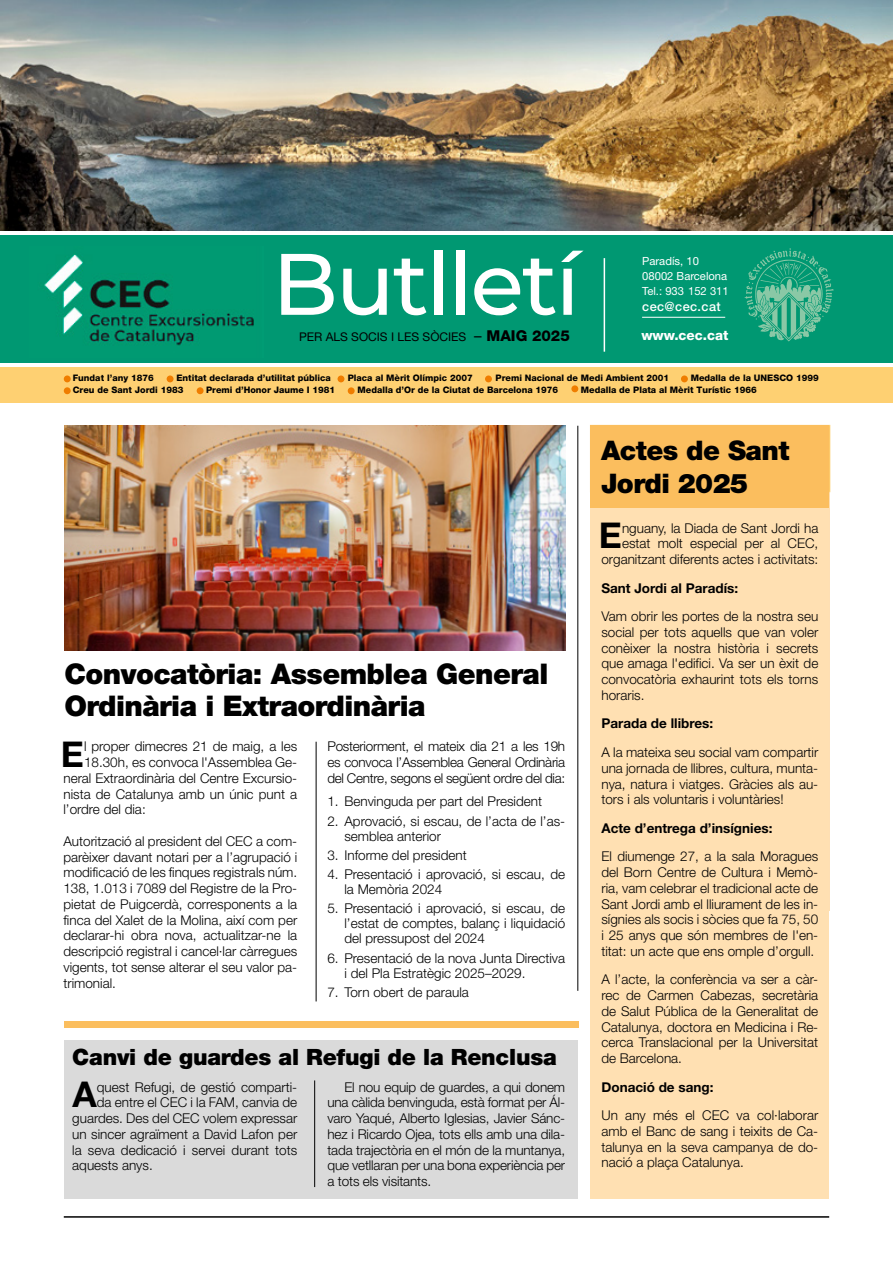
<style>
.page{position:relative;width:893px;height:1263px;background:#fff}
.page>*{position:absolute;margin:0;border:0;box-sizing:border-box;transform-origin:0 0}
.t1{font:500 87px "Montserrat";letter-spacing:-.025em;color:#fff}
.Cos_notícies_1{font:700 35.55px "Helvetica Neue LT Std";color:#000}
.TITULARS_2{font:900 28.5px/31.5px "Helvetica Neue LT Std";letter-spacing:-.02em;color:#000}
.TITULARS_2-2{font:900 27px/33px "Helvetica Neue LT Std";letter-spacing:-.02em;color:#000}
.TITULARS_2-3{font:900 22.5px "Helvetica Neue LT Std";letter-spacing:-.01em;color:#000}
.Cos_notícies_1-2{font:300 13.5px/15.8px "Helvetica Neue LT Std";color:#000;text-align:justify}
.Cos_notícies_1-3{font:700 13.5px "Helvetica Neue LT Std";color:#000}
.t2{font:800 13.5px "Helvetica Neue LT Std";color:#fff}
.t3{font:500 12.75px "Helvetica Neue LT Std";letter-spacing:.03em;color:#fff}
.t4{font:12px "Helvetica Neue LT Std";color:#000}
.t5{font:11.25px/15px "Helvetica Neue LT Std";color:#fff}
.t6{font:800 9px "Helvetica Neue LT Std";color:#000}
.s1{font-size:15px}
.s2{font-weight:800;font-size:15px}
</style>
<div class="page">
<div style="left:0;top:367px;width:893px;height:36px;background:#fed072"></div>
<div style="left:0;top:235px;width:893px;height:128px;background:#009872"></div>
<hr style="left:604px;top:258px;width:1px;height:94px;background:#fff">
<hr style="left:642px;top:317px;width:83px;height:1px;background:#fff">
<div style="left:64px;top:375px;width:7px;height:7px;background:#ef7d00;border-radius:50%"></div>
<div style="left:167px;top:375px;width:7px;height:7px;background:#ef7d00;border-radius:50%"></div>
<div style="left:338px;top:375px;width:6px;height:7px;background:#ef7d00;border-radius:50%"></div>
<div style="left:485px;top:375px;width:7px;height:7px;background:#ef7d00;border-radius:50%"></div>
<div style="left:681px;top:375px;width:7px;height:7px;background:#ef7d00;border-radius:50%"></div>
<div style="left:571px;top:385px;width:7px;height:7px;background:#ef7d00;border-radius:50%"></div>
<div style="left:348px;top:387px;width:7px;height:7px;background:#ef7d00;border-radius:50%"></div>
<div style="left:197px;top:387px;width:7px;height:7px;background:#ef7d00;border-radius:50%"></div>
<div style="left:64px;top:387px;width:7px;height:7px;background:#ef7d00;border-radius:50%"></div>
<hr style="left:64px;top:1216px;width:765px;height:2px;background:#000">
<img style="left:744px;top:248px;width:90px;height:94px">
<img style="left:0;top:0;width:893px;height:231px">
<img style="left:44px;top:254px;width:210px;height:92px">
<hr style="left:316px;top:742px;width:1px;height:259px;background:#000">
<div style="left:591px;top:425px;width:238px;height:774px;background:#ffe0b2"></div>
<div style="left:591px;top:426px;width:238px;height:82px;background:#fbbe5e"></div>
<hr style="left:578px;top:426px;width:1px;height:565px;background:#000">
<img style="left:64px;top:425px;width:501px;height:225px">
<div style="left:64px;top:1040px;width:514px;height:159px;background:#dadada"></div>
<div style="left:64px;top:1020px;width:515px;height:7px;background:#fbbe5e"></div>
<hr style="left:314px;top:1080px;width:1px;height:107px;background:#000">
<h1 class="t1" style="left:272px;top:223px;width:309px">Butlletí</h1>
<p class="t5" style="left:642px;top:253px;width:88px">Paradís, 10<br>08002 Barcelona<br>Tel.: 933 152 311</p>
<p class="t3" style="left:642px;top:299px;width:80px">cec@cec.cat</p>
<p class="t2" style="left:641px;top:327px;width:89px">www.cec.cat</p>
<p class="t4" style="left:299px;top:330px;width:272px">PER ALS SOCIS I LES SÒCIES <span class="s1">–</span> <span class="s2">MAIG 2025</span></p>
<p class="t6" style="left:73px;top:373px;width:82px">Fundat l’any 1876</p>
<p class="t6" style="left:176px;top:373px;width:156px">Entitat declarada d’utilitat pública</p>
<p class="t6" style="left:348px;top:373px;width:127px">Placa al Mèrit Olímpic 2007</p>
<p class="t6" style="left:495px;top:373px;width:175px">Premi Nacional de Medi Ambient 2001</p>
<p class="t6" style="left:691px;top:373px;width:130px">Medalla de la UNESCO 1999</p>
<p class="t6" style="left:73px;top:385px;width:112px">Creu de Sant Jordi 1983</p>
<p class="t6" style="left:206px;top:385px;width:131px">Premi d’Honor Jaume I 1981</p>
<p class="t6" style="left:358px;top:385px;width:202px">Medalla d’Or de la Ciutat de Barcelona 1976</p>
<p class="t6" style="left:581px;top:385px;width:177px">Medalla de Plata al Mèrit Turístic 1966</p>
<p class="TITULARS_2" style="left:64px;top:658px;width:485px">Convocatòria: Assemblea General<br>Ordinària i Extraordinària</p>
<p class="Cos_notícies_1-2" style="left:327px;top:738px;width:239px">Posteriorment, el mateix dia 21 a les 19h es convoca l’Assemblea General Ordinària del Centre, segons el següent ordre del dia:</p>
<p class="Cos_notícies_1-2" style="left:327px;top:793px;width:216px">1. Benvinguda per part del President</p>
<p class="Cos_notícies_1-2" style="left:344px;top:813px;width:222px;line-height:15px;text-indent:-17px">2. Aprovació, si escau, de l’acta de l’as&shy;semblea anterior</p>
<p class="Cos_notícies_1-2" style="left:327px;top:847px;width:141px">3. Informe del president</p>
<p class="Cos_notícies_1-2" style="left:344px;top:866px;width:222px;line-height:15px;text-indent:-17px">4. Presentació i aprovació, si escau, de la Memòria 2024</p>
<p class="Cos_notícies_1-2" style="left:344px;top:901px;width:222px;line-height:15px;text-indent:-17px">5. Presentació i aprovació, si escau, de l’estat de comptes, balanç i liquidació del pressupost del 2024</p>
<p class="Cos_notícies_1-2" style="left:344px;top:950px;width:222px;line-height:15px;text-indent:-17px">6. Presentació de la nova Junta Directiva i del Pla Estratègic 2025–2029.</p>
<p class="Cos_notícies_1-2" style="left:327px;top:984px;width:143px">7. Torn obert de paraula</p>
<p class="Cos_notícies_1" style="left:61px;top:732px;width:25px">E</p>
<p class="Cos_notícies_1-2" style="left:84px;top:738px;width:215px">l proper dimecres 21 de maig, a les</p>
<p class="Cos_notícies_1-2" style="left:84px;top:754px;width:215px">18.30h, es convoca l'Assemblea Ge-</p>
<p class="Cos_notícies_1-2" style="left:63px;top:770px;width:235px">neral Extraordinària del Centre Excursio-</p>
<p class="Cos_notícies_1-2" style="left:63px;top:786px;width:235px">nista de Catalunya amb un únic punt a</p>
<p class="Cos_notícies_1-2" style="left:63px;top:801px;width:84px">l’ordre del dia:</p>
<p class="Cos_notícies_1-2" style="left:63px;top:833px;width:235px">Autorització al president del CEC a com&shy;parèixer davant notari per a l’agrupació i modificació de les finques registrals núm.<br>138, 1.013 i 7089 del Registre de la Pro&shy;pietat de Puigcerdà, corresponents a la finca del Xalet de la Molina, així com per declarar-hi obra nova, actualitzar-ne la descripció registral i cancel·lar càrregues vigents, tot sense alterar el seu valor pa&shy;trimonial.</p>
<p class="TITULARS_2-3" style="left:72px;top:1043px;width:486px">Canvi de guardes al Refugi de la Renclusa</p>
<p class="Cos_notícies_1" style="left:73px;top:1073px;width:26px">A</p>
<p class="Cos_notícies_1-2" style="left:97px;top:1079px;width:202px">quest Refugi, de gestió comparti-</p>
<p class="Cos_notícies_1-2" style="left:327px;top:1079px;width:239px;text-indent:17px">El nou equip de guardes, a qui donem una càlida benvinguda, està format per Ál&shy;varo Yaqué, Alberto Iglesias, Javier Sánc&shy;hez i Ricardo Ojea, tots ells amb una dila&shy;tada trajectòria en el món de la muntanya, que vetllaran per una bona experiència per a tots els visitants.</p>
<p class="Cos_notícies_1-2" style="left:97px;top:1094px;width:202px">da entre el CEC i la FAM, canvia de</p>
<p class="Cos_notícies_1-2" style="left:72px;top:1110px;width:227px">guardes. Des del CEC volem expressar</p>
<p class="Cos_notícies_1-2" style="left:72px;top:1126px;width:227px">un sincer agraïment a David Lafon per</p>
<p class="Cos_notícies_1-2" style="left:72px;top:1142px;width:227px">la seva dedicació i servei durant tots</p>
<p class="Cos_notícies_1-2" style="left:72px;top:1157px;width:82px">aquests anys.</p>
<p class="TITULARS_2-2" style="left:601px;top:434px;width:190px">Actes de Sant<br>Jordi 2025</p>
<p class="Cos_notícies_1" style="left:599px;top:514px;width:25px">E</p>
<p class="Cos_notícies_1-2" style="left:601px;top:520px;width:218px;text-align:right">nguany, la Diada de Sant Jordi ha estat molt especial per al CEC, organitzant diferents actes i activitats:</p>
<p class="Cos_notícies_1-3" style="left:601px;top:579px;width:138px">Sant Jordi al Paradís:</p>
<p class="Cos_notícies_1-2" style="left:601px;top:608px;width:218px">Vam obrir les portes de la nostra seu social per tots aquells que van voler conèixer la nostra història i secrets que amaga l'edifici. Va ser un èxit de convocatòria exhaurint tots els torns horaris.</p>
<p class="Cos_notícies_1-3" style="left:601px;top:715px;width:113px">Parada de llibres:</p>
<p class="Cos_notícies_1-2" style="left:601px;top:744px;width:218px">A la mateixa seu social vam compartir una jornada de llibres, cultura, munta&shy;nya, natura i viatges. Gràcies als au&shy;tors i als voluntaris i voluntàries!</p>
<p class="Cos_notícies_1-3" style="left:601px;top:819px;width:172px">Acte d’entrega d’insígnies:</p>
<p class="Cos_notícies_1-2" style="left:601px;top:848px;width:218px">El diumenge 27, a la sala Moragues del Born Centre de Cultura i Memò&shy;ria, vam celebrar el tradicional acte de Sant Jordi amb el lliurament de les in&shy;sígnies als socis i sòcies que fa 75, 50 i 25 anys que són membres de l'en&shy;titat: un acte que ens omple d’orgull.</p>
<p class="Cos_notícies_1-2" style="left:601px;top:971px;width:218px">A l’acte, la conferència va ser a càr&shy;rec de Carmen Cabezas, secretària de Salut Pública de la Generalitat de Catalunya, doctora en Medicina i Re&shy;cerca Translacional per la Universitat de Barcelona.</p>
<p class="Cos_notícies_1-3" style="left:601px;top:1078px;width:113px">Donació de sang:</p>
<p class="Cos_notícies_1-2" style="left:601px;top:1107px;width:218px">Un any més el CEC va col·laborar amb el Banc de sang i teixits de Ca&shy;talunya en la seva campanya de do&shy;nació a plaça Catalunya.</p>
</div>
